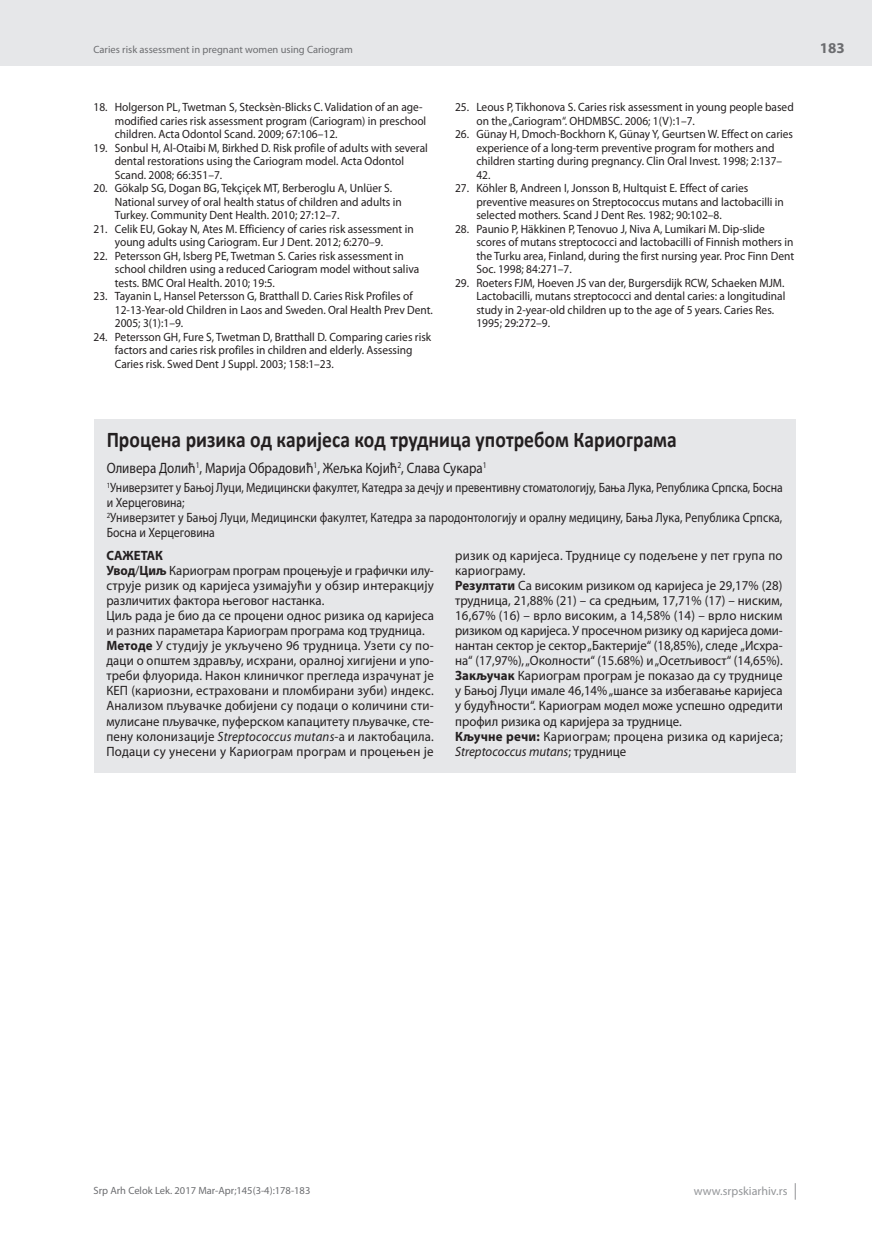
<style>
.page{position:relative;width:872px;height:1234px;background:#fff}
.page>*{position:absolute;margin:0;border:0;box-sizing:border-box;transform-origin:0 0}
.t1{font:700 22.5px "Calibri";color:#231f20;scale:.87 1}
.t2{font:15px "Myriad Pro";color:#231f20;scale:.87 1}
.t3{font:700 15px "Myriad Pro";color:#6c6d70}
.t4{font:13.5px/15px "Myriad Pro";letter-spacing:.005em;color:#231f20;scale:.95 1}
.t5{font:13.5px/15px "Myriad Pro";letter-spacing:.005em;color:#231f20;scale:.87 1}
.t6{font:12px/13.5px "Myriad Pro";color:#231f20;scale:.95 1}
.t7{font:12px "Myriad Pro";color:#939598}
.t8{font:10.5px "Myriad Pro";color:#6c6d70}
.s1{font-weight:700}
.s2{font-style:italic}
</style>
<div class="page">
<div style="left:0;top:0;width:872px;height:66px;background:#e6e7e9"></div>
<svg style="left:795px;top:1183px;width:1px;height:16px"></svg>
<div style="left:94px;top:419px;width:701px;height:353px;background:#e6e7e9"></div>
<p class="t8" style="left:94px;top:43px;width:261px">Caries risk assessment in pregnant women using Cariogram</p>
<p class="t6" style="left:115px;top:100px;width:329px;text-indent:-21px">18. Holgerson PL, Twetman S, Stecksèn-Blicks C. Validation of an age&shy;modified caries risk assessment program (Cariogram) in preschool children. Acta Odontol Scand. 2009; 67:106–12.</p>
<p class="t6" style="left:115px;top:141px;width:331px;text-indent:-21px">19. Sonbul H, Al-Otaibi M, Birkhed D. Risk profile of adults with several dental restorations using the Cariogram model. Acta Odontol<br>Scand. 2008; 66:351–7.</p>
<p class="t6" style="left:115px;top:181px;width:303px;text-indent:-21px">20. Gökalp SG, Dogan BG, Tekçiçek MT, Berberoglu A, Unlüer S.<br>National survey of oral health status of children and adults in<br>Turkey. Community Dent Health. 2010; 27:12–7.</p>
<p class="t6" style="left:115px;top:222px;width:316px;text-indent:-21px">21. Celik EU, Gokay N, Ates M. Efficiency of caries risk assessment in young adults using Cariogram. Eur J Dent. 2012; 6:270–9.</p>
<p class="t6" style="left:115px;top:249px;width:322px;text-indent:-21px">22. Petersson GH, Isberg PE, Twetman S. Caries risk assessment in school children using a reduced Cariogram model without saliva tests. BMC Oral Health. 2010; 19:5.</p>
<p class="t6" style="left:115px;top:289px;width:336px;text-indent:-21px">23. Tayanin L, Hansel Petersson G, Bratthall D. Caries Risk Profiles of<br>12-13-Year-old Children in Laos and Sweden. Oral Health Prev Dent.<br>2005; 3(1):1–9.</p>
<p class="t6" style="left:115px;top:330px;width:334px;text-indent:-21px">24. Petersson GH, Fure S, Twetman D, Bratthall D. Comparing caries risk factors and caries risk profiles in children and elderly. Assessing<br>Caries risk. Swed Dent J Suppl. 2003; 158:1–23.</p>
<p class="t6" style="left:476px;top:100px;width:335px;text-indent:-21px">25. Leous P, Tikhonova S. Caries risk assessment in young people based on the „Cariogram“. OHDMBSC. 2006; 1(V):1–7.</p>
<p class="t6" style="left:476px;top:127px;width:335px;text-indent:-21px">26. Günay H, Dmoch-Bockhorn K, Günay Y, Geurtsen W. Effect on caries experience of a long-term preventive program for mothers and children starting during pregnancy. Clin Oral Invest. 1998; 2:137– 42.</p>
<p class="t6" style="left:476px;top:181px;width:325px;text-indent:-21px">27. Köhler B, Andreen I, Jonsson B, Hultquist E. Effect of caries preventive measures on Streptococcus mutans and lactobacilli in selected mothers. Scand J Dent Res. 1982; 90:102–8.</p>
<p class="t6" style="left:476px;top:222px;width:336px;text-indent:-21px">28. Paunio P, Häkkinen P, Tenovuo J, Niva A, Lumikari M. Dip-slide scores of mutans streptococci and lactobacilli of Finnish mothers in the Turku area, Finland, during the first nursing year. Proc Finn Dent Soc. 1998; 84:271–7.</p>
<p class="t6" style="left:476px;top:276px;width:327px;text-indent:-21px">29. Roeters FJM, Hoeven JS van der, Burgersdijk RCW, Schaeken MJM.<br>Lactobacilli, mutans streptococci and dental caries: a longitudinal study in 2-year-old children up to the age of 5 years. Caries Res.<br>1995; 29:272–9.</p>
<h1 class="t1" style="left:107px;top:424px;width:657px">Процена ризика од каријеса код трудница употребом Кариограма</h1>
<p class="t2" style="left:107px;top:459px;width:438px">Оливера Долић<sup>1</sup>, Марија Обрадовић<sup>1</sup>, Жељка Којић<sup>2</sup>, Слава Сукара<sup>1</sup></p>
<p class="t5" style="left:107px;top:480px;width:778px"><sup>1</sup>Универзитет у Бањој Луци, Медицински факултет, Катедра за дечју и превентивну стоматологију, Бања Лука, Република Српска, Босна и Херцеговина;<br><sup>2</sup>Универзитет у Бањој Луци, Медицински факултет, Катедра за пародонтологију и оралну медицину, Бања Лука, Република Српска, Босна и Херцеговина</p>
<p class="t4" style="left:106px;top:548px;width:346px"><span class="s1">САЖЕТАК<br>Увод</span>/<span class="s1">Циљ</span> Кариограм програм процењује и графички илу&shy;струје ризик од каријеса узимајући у обзир интеракцију различитих фактора његовог настанка.<br>Циљ рада је био да се процени однос ризика од каријеса и разних параметара Кариограм програма код трудница.<br><span class="s1">Методе</span> У студију је укључено 96 трудница. Узети су по&shy;даци о општем здрављу, исхрани, оралној хигијени и упо&shy;треби флуорида. Након клиничког прегледа израчунат је КЕП (кариозни, естраховани и пломбирани зуби) индекс.<br>Анализом пљувачке добијени су подаци о количини сти&shy;мулисане пљувачке, пуферском капацитету пљувачке, сте&shy;пену колонизације <span class="s2">Streptococcus mutans</span>-а и лактобацила.<br>Подаци су унесени у Кариограм програм и процењен је</p>
<p class="t4" style="left:455px;top:548px;width:346px">ризик од каријеса. Труднице су подељене у пет група по кариограму.<br><span class="s1">Резултати</span> Са високим ризиком од каријеса је 29,17% (28) трудница, 21,88% (21) – са средњим, 17,71% (17) – ниским, 16,67% (16) – врло високим, а 14,58% (14) – врло ниским ризиком од каријеса. У просечном ризику од каријеса доми&shy;нантан сектор је сектор „Бактерије“ (18,85%), следе „Исхра&shy;на“ (17,97%), „Околности“ (15.68%) и „Осетљивост“ (14,65%).<br><span class="s1">Закључак</span> Кариограм програм је показао да су труднице у Бањој Луци имале 46,14% „шансе за избегавање каријеса у будућности“. Кариограм модел може успешно одредити профил ризика од каријера за труднице.<br><span class="s1">Кључне речи:</span> Кариограм; процена ризика од каријеса; <span class="s2">Streptococcus mutans</span>; труднице</p>
<p class="t3" style="left:820px;top:38px;width:26px">183</p>
<p class="t8" style="left:94px;top:1184px;width:218px">Srp Arh Celok Lek. 2017 Mar-Apr;145(3-4):178-183</p>
<p class="t7" style="left:694px;top:1183px;width:95px">www.srpskiarhiv.rs</p>
</div>
